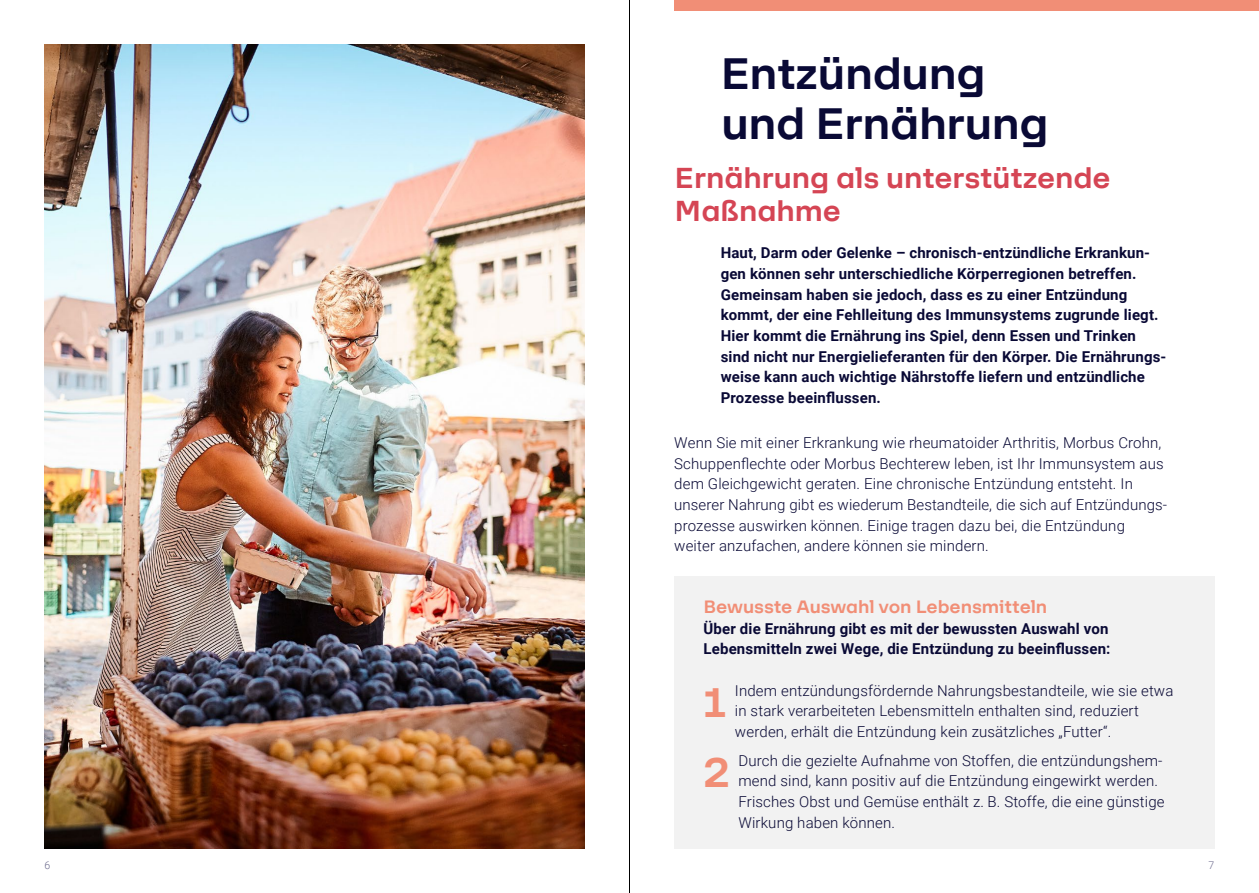
<style>
.page{position:relative;width:1259px;height:893px;background:#fff}
.page>*{position:absolute;margin:0;border:0;box-sizing:border-box;transform-origin:0 0}
.t1{font:700 48px/49.5px "F37 Lineca";letter-spacing:-.01em;color:#090935}
.t2{font:700 45px "F37 Lineca";color:#f18e76}
.t3{font:700 31.5px/33px "F37 Lineca";letter-spacing:-.005em;color:#d54554}
.t4{font:700 19.5px "F37 Lineca";letter-spacing:-.005em;color:#f18e76}
.t5{font:300 15px/20.7px "Roboto";letter-spacing:.01em;color:#090935}
.t6{font:700 15px/20.7px "Roboto";letter-spacing:.01em;color:#090935}
.t7{font:300 10.5px "Roboto";color:#6a688b}
</style>
<div class="page">
<div style="left:674px;top:576px;width:540px;height:272px;background:#f2f2f2"></div>
<img style="left:45px;top:45px;width:540px;height:803px">
<div style="left:674px;top:0;width:585px;height:11px;background:#f18e76"></div>
<hr style="left:629px;top:0;width:1px;height:893px;background:#000">
<h1 class="t1" style="left:720px;top:48px;width:330px">Entzündung und Ernährung</h1>
<h3 class="t3" style="left:674px;top:161px;width:437px">Ernährung als unterstützende<br>Maßnahme</h3>
<p class="t6" style="left:720px;top:242px;width:447px">Haut, Darm oder Gelenke – chronisch-entzündliche Erkrankun&shy;gen können sehr unterschiedliche Körperregionen betreffen.<br>Gemeinsam haben sie jedoch, dass es zu einer Entzündung kommt, der eine Fehlleitung des Immunsystems zugrunde liegt.<br>Hier kommt die Ernährung ins Spiel, denn Essen und Trinken sind nicht nur Energielieferanten für den Körper. Die Ernährungs&shy;weise kann auch wichtige Nährstoffe liefern und entzündliche Prozesse beeinflussen.</p>
<p class="t5" style="left:674px;top:432px;width:494px">Wenn Sie mit einer Erkrankung wie rheumatoider Arthritis, Morbus Crohn, Schuppenflechte oder Morbus Bechterew leben, ist Ihr Immunsystem aus dem Gleichgewicht geraten. Eine chronische Entzündung entsteht. In unserer Nahrung gibt es wiederum Bestandteile, die sich auf Entzündungs&shy;prozesse auswirken können. Einige tragen dazu bei, die Entzündung weiter anzufachen, andere können sie mindern.</p>
<h3 class="t4" style="left:703px;top:595px;width:345px">Bewusste Auswahl von Lebensmitteln</h3>
<p class="t6" style="left:703px;top:618px;width:408px">Über die Ernährung gibt es mit der bewussten Auswahl von<br>Lebensmitteln zwei Wege, die Entzündung zu beeinflussen:</p>
<h2 class="t2" style="left:703px;top:675px;width:25px">1</h2>
<p class="t5" style="left:735px;top:679px;width:440px">Indem entzündungsfördernde Nahrungsbestandteile, wie sie etwa in stark verarbeiteten Lebensmitteln enthalten sind, reduziert werden, erhält die Entzündung kein zusätzliches „Futter“.</p>
<h2 class="t2" style="left:703px;top:745px;width:28px">2</h2>
<p class="t5" style="left:738px;top:750px;width:428px">Durch die gezielte Aufnahme von Stoffen, die entzündungshem&shy;mend sind, kann positiv auf die Entzündung eingewirkt werden.<br>Frisches Obst und Gemüse enthält z. B. Stoffe, die eine günstige Wirkung haben können.</p>
<p class="t7" style="left:45px;top:858px;width:7px">6</p>
<p class="t7" style="left:1208px;top:858px;width:7px">7</p>
</div>
